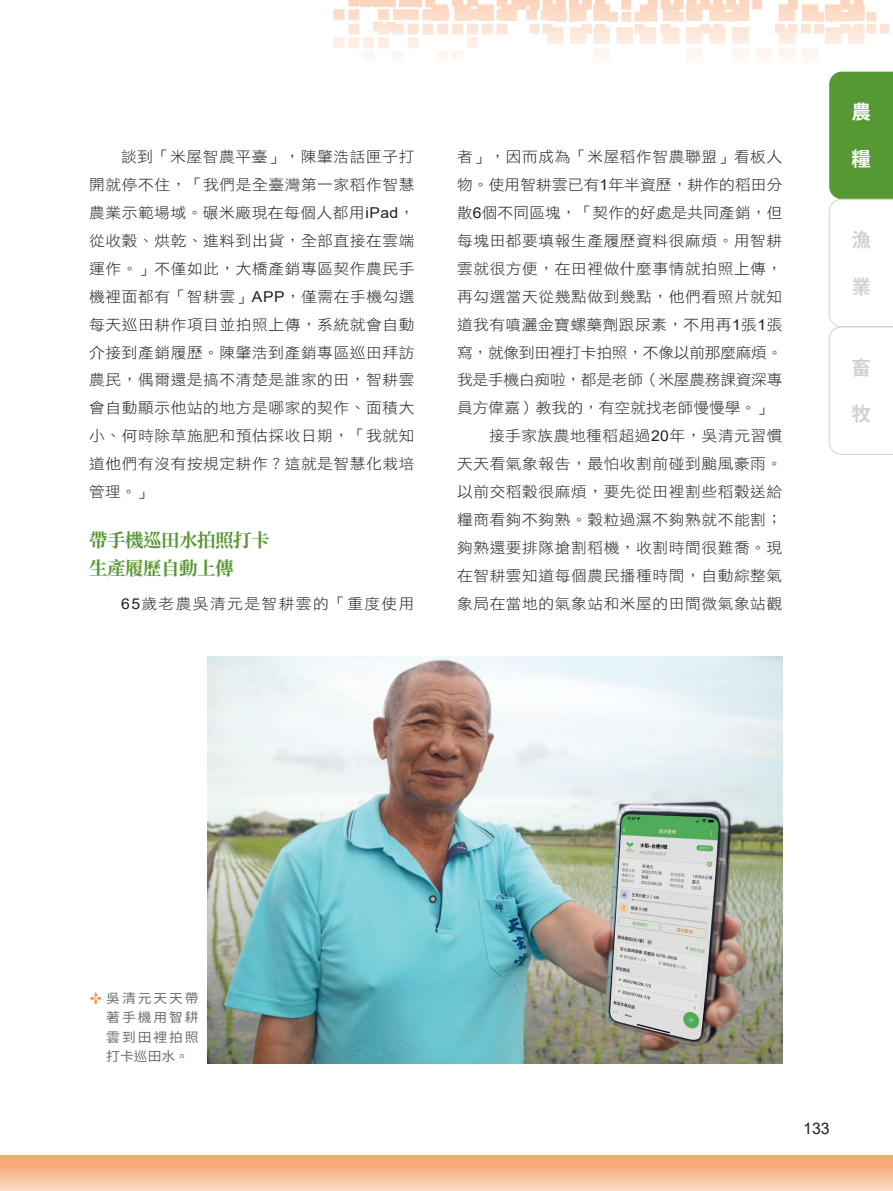
<style>
.page{position:relative;width:893px;height:1191px;background:#fff}
.page>*{position:absolute;margin:0;border:0;box-sizing:border-box;transform-origin:0 0}
.t1{font:700 19.5px "Source Han Sans TWHK";color:#d1d2d4}
.t2{font:700 19.5px "Source Han Sans TWHK";color:#fff}
.t3{font:700 18.6px/27.9px "Noto Serif CJ Ktc";letter-spacing:-.03em;color:#569834}
.t4{font:15.9px "Arial";color:#231f20}
.t5{font:15px/27.9px "DF Hei Std W3";letter-spacing:.035em;color:#231f20;text-align:justify;scale:1.05 1}
.t6{font:15px "DF Hei Std W3";letter-spacing:.005em;color:#231f20;scale:1.05 1}
.t7{font:15px "DF Hei Std W3";letter-spacing:-.015em;color:#231f20;scale:1.05 1}
.t8{font:15px "DF Hei Std W3";color:#231f20;scale:1.05 1}
.t9{font:15px "DF Hei Std W3";letter-spacing:.09em;color:#231f20;scale:1.05 1}
.t10{font:13.05px/19.5px "Source Han Sans TWHK";letter-spacing:.14em;color:#6c6d70;text-align:justify;scale:1.05 1}
.s1{font-family:"Arial"}
</style>
<div class="page">
<svg style="left:0;top:1155px;width:893px;height:36px"></svg>
<img style="left:207px;top:656px;width:575px;height:407px">
<svg style="left:89px;top:992px;width:13px;height:12px"></svg>
<div style="left:867px;top:24px;width:9px;height:10px;background:#fde5d7"></div>
<div style="left:880px;top:24px;width:9px;height:10px;background:#fde5d7"></div>
<div style="left:867px;top:12px;width:9px;height:10px;background:#fcdecb"></div>
<div style="left:467px;top:37px;width:11px;height:11px;background:#fdf0e8"></div>
<div style="left:408px;top:37px;width:11px;height:11px;background:#fdf0e8"></div>
<div style="left:378px;top:37px;width:11px;height:11px;background:#fdf0e8"></div>
<div style="left:363px;top:37px;width:11px;height:11px;background:#fdf0e8"></div>
<div style="left:348px;top:37px;width:11px;height:11px;background:#fdf0e8"></div>
<div style="left:334px;top:37px;width:10px;height:11px;background:#fdeee4"></div>
<div style="left:452px;top:51px;width:11px;height:11px;background:#fef7f2"></div>
<div style="left:437px;top:51px;width:11px;height:11px;background:#fef7f2"></div>
<div style="left:393px;top:51px;width:11px;height:11px;background:#fef7f2"></div>
<div style="left:363px;top:51px;width:11px;height:11px;background:#fef7f2"></div>
<div style="left:334px;top:9px;width:10px;height:11px;background:#fcdcc9"></div>
<div style="left:593px;top:49px;width:17px;height:16px;background:#fef7f3"></div>
<div style="left:686px;top:49px;width:16px;height:16px;background:#fef7f2"></div>
<div style="left:732px;top:49px;width:17px;height:16px;background:#fef7f3"></div>
<div style="left:755px;top:49px;width:17px;height:16px;background:#fef7f2"></div>
<div style="left:779px;top:49px;width:16px;height:16px;background:#fef7f2"></div>
<div style="left:802px;top:49px;width:16px;height:16px;background:#fef7f2"></div>
<svg style="left:848px;top:71px;width:17px;height:1px"></svg>
<svg style="left:348px;top:0;width:517px;height:45px"></svg>
<svg style="left:829px;top:72px;width:64px;height:383px"></svg>
<p class="t5" style="left:89px;top:143px;width:311px;text-indent:32px">談到「米屋智農平臺」，陳肇浩話匣子打開就停不住，「我們是全臺灣第一家稻作智慧農業示範場域。碾米廠現在每個人都用<span class="s1">iPad</span>，從收穀、烘乾、進料到出貨，全部直接在雲端運作。」不僅如此，大橋產銷專區契作農民手機裡面都有「智耕雲」<span class="s1">APP</span>，僅需在手機勾選每天巡田耕作項目並拍照上傳，系統就會自動介接到產銷履歷。陳肇浩到產銷專區巡田拜訪農民，偶爾還是搞不清楚是誰家的田，智耕雲會自動顯示他站的地方是哪家的契作、面積大小、何時除草施肥和預估採收日期，「我就知道他們有沒有按規定耕作？這就是智慧化栽培管理。」</p>
<p class="t3" style="left:89px;top:527px;width:200px">帶手機巡田水拍照打卡　生產履歷自動上傳</p>
<p class="t9" style="left:121px;top:595px;width:281px"><span class="s1">65</span>歲老農吳清元是智耕雲的「重度使用</p>
<p class="t5" style="left:457px;top:142px;width:311px">者」，因而成為「米屋稻作智農聯盟」看板人</p>
<p class="t6" style="left:457px;top:176px;width:311px">物。使用智耕雲已有<span class="s1">1</span>年半資歷，耕作的稻田分</p>
<p class="t6" style="left:457px;top:204px;width:311px">散<span class="s1">6</span>個不同區塊，「契作的好處是共同產銷，但</p>
<p class="t5" style="left:457px;top:226px;width:311px">每塊田都要填報生產履歷資料很麻煩。用智耕</p>
<p class="t5" style="left:457px;top:254px;width:311px">雲就很方便，在田裡做什麼事情就拍照上傳，</p>
<p class="t5" style="left:457px;top:282px;width:311px">再勾選當天從幾點做到幾點，他們看照片就知</p>
<p class="t5" style="left:457px;top:310px;width:311px">道我有噴灑金寶螺藥劑跟尿素，不用再<span class="s1">1</span>張<span class="s1">1</span>張</p>
<p class="t7" style="left:457px;top:344px;width:311px">寫，就像到田裡打卡拍照，不像以前那麼麻煩。</p>
<p class="t7" style="left:457px;top:372px;width:311px">我是手機白痴啦，都是老師（米屋農務課資深專</p>
<p class="t8" style="left:457px;top:400px;width:301px">員方偉嘉）教我的，有空就找老師慢慢學。」</p>
<p class="t5" style="left:489px;top:422px;width:281px">接手家族農地種稻超過<span class="s1">20</span>年，吳清元習慣</p>
<p class="t5" style="left:457px;top:449px;width:311px">天天看氣象報告，最怕收割前碰到颱風豪雨。</p>
<p class="t5" style="left:457px;top:477px;width:311px">以前交稻穀很麻煩，要先從田裡割些稻穀送給</p>
<p class="t5" style="left:457px;top:505px;width:311px">糧商看夠不夠熟。穀粒過濕不夠熟就不能割；</p>
<p class="t5" style="left:457px;top:533px;width:311px">夠熟還要排隊搶割稻機，收割時間很難喬。現</p>
<p class="t5" style="left:457px;top:561px;width:311px">在智耕雲知道每個農民播種時間，自動綜整氣</p>
<p class="t5" style="left:457px;top:589px;width:311px">象局在當地的氣象站和米屋的田間微氣象站觀</p>
<h1 class="t2" style="left:851px;top:101px;width:20px">農</h1>
<h1 class="t2" style="left:851px;top:148px;width:20px">糧</h1>
<h1 class="t1" style="left:851px;top:229px;width:20px">漁</h1>
<h1 class="t1" style="left:851px;top:276px;width:20px">業</h1>
<h1 class="t1" style="left:851px;top:356px;width:20px">畜</h1>
<h1 class="t1" style="left:851px;top:403px;width:21px">牧</h1>
<p class="t10" style="left:106px;top:988px;width:90px">吳清元天天帶著手機用智耕雲到田裡拍照打卡巡田水。</p>
<p class="t4" style="left:803px;top:1117px;width:28px">133</p>
</div>
